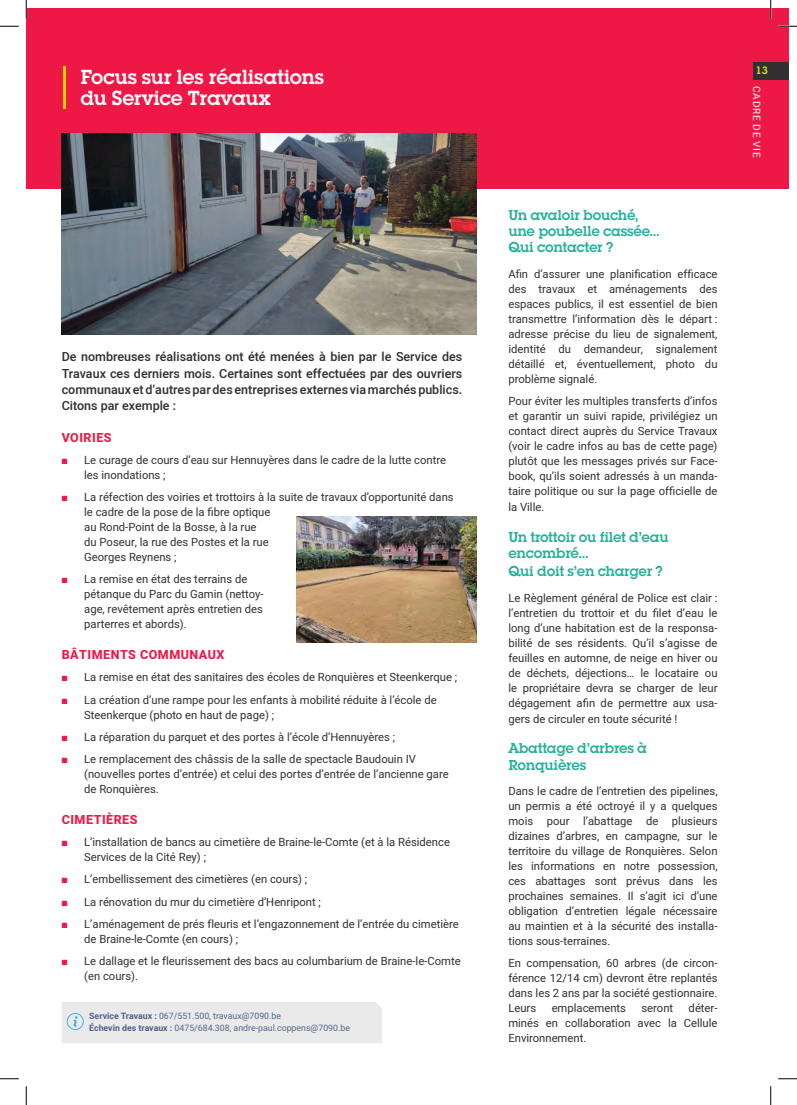
<style>
.page{position:relative;width:797px;height:1105px;background:#fff}
.page>*{position:absolute;margin:0;border:0;box-sizing:border-box;transform-origin:0 0}
.Article_Title{font:21.25px "squareserifbold";letter-spacing:-.015em;color:#fff}
.Paragraph_Content{font:15px/16.2px "squareserifbold";letter-spacing:-.02em;color:#26b09a}
.Article_Head{font:500 12.5px/16.2px "Heebo";color:#323031;text-align:justify}
.Article_subtitle_-_u{font:800 12.5px "Heebo";letter-spacing:.04em;color:#ed1846}
.Article_Head-2{font:11.25px/15px "Heebo";color:#323031}
.Article_Title-2{font:11.25px "squareserifbold";color:#d8e022}
.Article_Title-3{font:10px "Heebo";letter-spacing:.07em;color:#fff}
.Legend{font:8.75px "Heebo";color:#56658b}
.s1{color:#ed1846}
.s2{font-weight:700}
</style>
<div class="page">
<div style="left:26px;top:9px;width:762px;height:180px;background:#ed1846"></div>
<div style="left:753px;top:62px;width:35px;height:18px;background:#323031"></div>
<img style="left:62px;top:133px;width:415px;height:202px">
<hr style="left:63px;top:66px;width:3px;height:43px;background:#ffd700">
<div style="left:62px;top:1002px;width:320px;height:41px;background:#eaeaea"></div>
<img style="left:296px;top:516px;width:181px;height:127px">
<svg style="left:0;top:25px;width:19px;height:2px"></svg>
<svg style="left:778px;top:25px;width:19px;height:2px"></svg>
<svg style="left:0;top:1078px;width:19px;height:1px"></svg>
<svg style="left:778px;top:1078px;width:19px;height:1px"></svg>
<svg style="left:25px;top:0;width:2px;height:19px"></svg>
<svg style="left:25px;top:1086px;width:2px;height:19px"></svg>
<svg style="left:770px;top:0;width:1px;height:19px"></svg>
<svg style="left:770px;top:1086px;width:1px;height:19px"></svg>
<p class="Article_Title" style="left:81px;top:65px;width:245px">Focus sur les réalisations</p>
<p class="Article_Title" style="left:81px;top:86px;width:191px">du Service Travaux</p>
<p class="Article_Head" style="left:62px;top:349px;width:402px">De nombreuses réalisations ont été menées à bien par le Service des Travaux ces derniers mois. Certaines sont effectuées par des ouvriers communaux et d’autres par des entreprises externes via marchés publics.<br>Citons par exemple :</p>
<p class="Article_subtitle_-_u" style="left:62px;top:428px;width:51px">VOIRIES</p>
<p class="Article_Head-2" style="left:84px;top:452px;width:363px;text-indent:-22px"><span class="s1">■</span> Le curage de cours d’eau sur Hennuyères dans le cadre de la lutte contre les inondations ;</p>
<p class="Article_Head-2" style="left:84px;top:489px;width:371px;text-indent:-22px"><span class="s1">■</span> La réfection des voiries et trottoirs à la suite de travaux d’opportunité dans le cadre de la pose de la fibre optique<br>au Rond-Point de la Bosse, à la rue<br>du Poseur, la rue des Postes et la rue<br>Georges Reynens ;</p>
<p class="Article_Head-2" style="left:84px;top:571px;width:181px;text-indent:-22px"><span class="s1">■</span> La remise en état des terrains de pétanque du Parc du Gamin (nettoy&shy;age, revêtement après entretien des parterres et abords).</p>
<p class="Article_subtitle_-_u" style="left:62px;top:646px;width:164px">BÂTIMENTS COMMUNAUX</p>
<p class="Article_Head-2" style="left:62px;top:670px;width:397px"><span class="s1">■</span> La remise en état des sanitaires des écoles de Ronquières et Steenkerque ;</p>
<p class="Article_Head-2" style="left:84px;top:692px;width:354px;text-indent:-22px"><span class="s1">■</span> La création d’une rampe pour les enfants à mobilité réduite à l’école de<br>Steenkerque (photo en haut de page) ;</p>
<p class="Article_Head-2" style="left:62px;top:729px;width:335px"><span class="s1">■</span> La réparation du parquet et des portes à l’école d’Hennuyères ;</p>
<p class="Article_Head-2" style="left:84px;top:751px;width:366px;text-indent:-22px"><span class="s1">■</span> Le remplacement des châssis de la salle de spectacle Baudouin IV (nouvelles portes d’entrée) et celui des portes d’entrée de l’ancienne gare de Ronquières.</p>
<p class="Article_subtitle_-_u" style="left:62px;top:811px;width:77px">CIMETIÈRES</p>
<p class="Article_Head-2" style="left:84px;top:835px;width:367px;text-indent:-22px"><span class="s1">■</span> L’installation de bancs au cimetière de Braine-le-Comte (et à la Résidence<br>Services de la Cité Rey) ;</p>
<p class="Article_Head-2" style="left:62px;top:872px;width:247px"><span class="s1">■</span> L’embellissement des cimetières (en cours) ;</p>
<p class="Article_Head-2" style="left:62px;top:894px;width:261px"><span class="s1">■</span> La rénovation du mur du cimetière d’Henripont ;</p>
<p class="Article_Head-2" style="left:84px;top:916px;width:376px;text-indent:-22px"><span class="s1">■</span> L’aménagement de prés fleuris et l’engazonnement de l’entrée du cimetière de Braine-le-Comte (en cours) ;</p>
<p class="Article_Head-2" style="left:84px;top:953px;width:378px;text-indent:-22px"><span class="s1">■</span> Le dallage et le fleurissement des bacs au columbarium de Braine-le-Comte (en cours).</p>
<p class="Legend" style="left:89px;top:1010px;width:193px"><span class="s2">Service Travaux :</span> 067/551.500, travaux@7090.be</p>
<p class="Legend" style="left:89px;top:1022px;width:262px"><span class="s2">Échevin des travaux :</span> 0475/684.308, andre-paul.coppens@7090.be</p>
<p class="Paragraph_Content" style="left:508px;top:207px;width:153px">Un avaloir bouché, une poubelle cassée…<br>Qui contacter ?</p>
<p class="Article_Head-2" style="left:508px;top:266px;width:211px;text-align:justify">Afin d’assurer une planification efficace des travaux et aménagements des espaces publics, il est essentiel de bien transmettre l’information dès le départ : adresse précise du lieu de signalement, identité du demandeur, signalement détaillé et, éventuellement, photo du problème signalé.</p>
<p class="Article_Head-2" style="left:508px;top:394px;width:211px;text-align:justify">Pour éviter les multiples transferts d’infos et garantir un suivi rapide, privilégiez un contact direct auprès du Service Travaux (voir le cadre infos au bas de cette page) plutôt que les messages privés sur Face&shy;book, qu’ils soient adressés à un manda&shy;taire politique ou sur la page officielle de</p>
<p class="Article_Head-2" style="left:508px;top:500px;width:37px">la Ville.</p>
<p class="Paragraph_Content" style="left:508px;top:529px;width:162px">Un trottoir ou filet d’eau encombré…</p>
<p class="Paragraph_Content" style="left:508px;top:563px;width:156px">Qui doit s’en charger ?</p>
<p class="Article_Head-2" style="left:508px;top:590px;width:211px;text-align:justify">Le Règlement général de Police est clair : l’entretien du trottoir et du filet d’eau le long d’une habitation est de la responsa&shy;bilité de ses résidents. Qu’il s’agisse de feuilles en automne, de neige en hiver ou de déchets, déjections… le locataire ou le propriétaire devra se charger de leur dégagement afin de permettre aux usa-</p>
<p class="Article_Head-2" style="left:508px;top:711px;width:170px">gers de circuler en toute sécurité !</p>
<p class="Paragraph_Content" style="left:508px;top:740px;width:140px">Abattage d’arbres à<br>Ronquières</p>
<p class="Article_Head-2" style="left:508px;top:784px;width:211px;text-align:justify">Dans le cadre de l’entretien des pipelines, un permis a été octroyé il y a quelques mois pour l’abattage de plusieurs dizaines d’arbres, en campagne, sur le territoire du village de Ronquières. Selon les informations en notre possession, ces abattages sont prévus dans les prochaines semaines. Il s’agit ici d’une obligation d’entretien légale nécessaire au maintien et à la sécurité des installa&shy;tions sous-terraines.</p>
<p class="Article_Head-2" style="left:508px;top:956px;width:211px;text-align:justify">En compensation, 60 arbres (de circon&shy;férence 12/14 cm) devront être replantés dans les 2 ans par la société gestionnaire.<br>Leurs</p>
<p class="Article_Head-2" style="left:508px;top:1001px;width:211px;text-align:justify;text-indent:180px">déter&shy;minés en collaboration avec la Cellule Environnement.</p>
<p class="Article_Head-2" style="left:551px;top:1001px;width:76px">emplacements</p>
<p class="Article_Head-2" style="left:641px;top:1001px;width:33px">seront</p>
<p class="Article_Title-2" style="left:755px;top:64px;width:14px">13</p>
<p class="Article_Title-3" style="left:763px;top:86px;width:73px;rotate:90deg">CADRE DE VIE</p>
</div>
